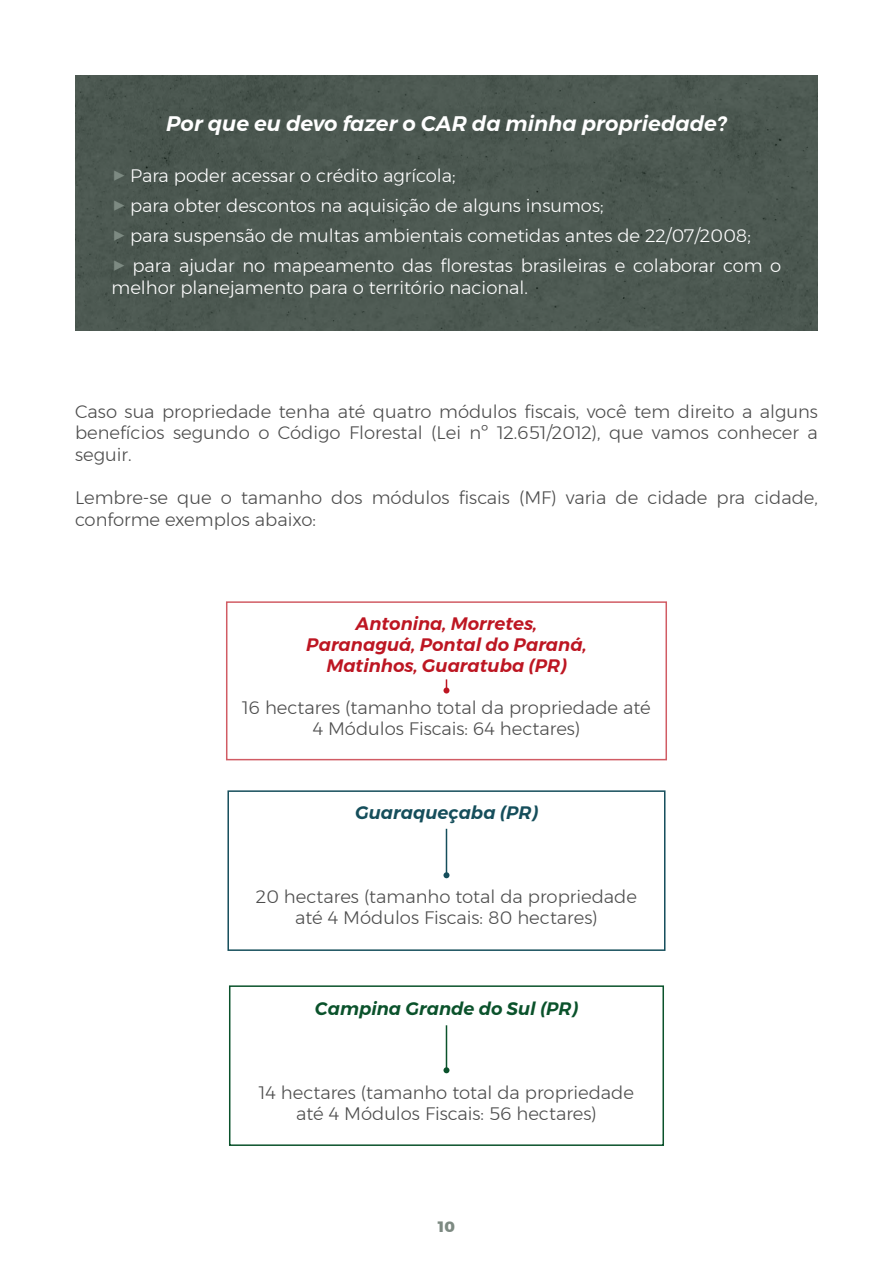
<style>
.page{position:relative;width:893px;height:1263px;background:#fff}
.page>*{position:absolute;margin:0;border:0;box-sizing:border-box;transform-origin:0 0}
.PARAGRAFO_TEXTO{font:italic 600 21px "Montserrat";color:#fff}
.PARAGRAFO_TEXTO-2{font:300 18px/21.6px "Montserrat";color:#4d4d4d;text-align:center}
.PARAGRAFO_TEXTO-3{font:300 18px/21.6px "Montserrat";color:#fff}
.PARAGRAFO_TEXTO-4{font:italic 600 18px "Montserrat";color:#bd1622}
.PARAGRAFO_TEXTO-5{font:italic 600 18px "Montserrat";color:#0a522b}
.PARAGRAFO_TEXTO-6{font:italic 600 18px "Montserrat";color:#154e5b}
.t1{font:800 15px "Montserrat";color:#7d8a82}
.s1{font-weight:700;font-size:24px;color:#7d8a82}
</style>
<div class="page">
<svg style="left:443px;top:679px;width:6px;height:14px"></svg>
<div style="left:226px;top:601px;width:441px;height:159px;border:2px solid #d15c64"></div>
<hr style="left:446px;top:829px;width:1px;height:46px;background:#154e5b">
<svg style="left:443px;top:872px;width:6px;height:6px"></svg>
<div style="left:227px;top:790px;width:438px;height:161px;border:2px solid #154e5b"></div>
<hr style="left:446px;top:1025px;width:1px;height:45px;background:#0a522b">
<svg style="left:443px;top:1067px;width:6px;height:6px"></svg>
<div style="left:229px;top:985px;width:435px;height:161px;border:2px solid #0a522b"></div>
<div style="left:75px;top:75px;width:743px;height:255px;background:#4c5851"></div>
<p class="PARAGRAFO_TEXTO" style="left:166px;top:107px;width:562px">Por que eu devo fazer o CAR da minha propriedade?</p>
<p class="PARAGRAFO_TEXTO-3" style="left:112px;top:165px;width:346px"><span class="s1">▶</span> Para poder acessar o crédito agrícola;</p>
<p class="PARAGRAFO_TEXTO-3" style="left:112px;top:195px;width:493px"><span class="s1">▶</span> para obter descontos na aquisição de alguns insumos;</p>
<p class="PARAGRAFO_TEXTO-3" style="left:112px;top:225px;width:641px"><span class="s1">▶</span> para suspensão de multas ambientais cometidas antes de 22/07/2008;</p>
<p class="PARAGRAFO_TEXTO-3" style="left:112px;top:255px;width:671px"><span class="s1">▶</span> para ajudar no mapeamento das florestas brasileiras e colaborar com o melhor planejamento para o território nacional.</p>
<p class="PARAGRAFO_TEXTO-2" style="left:75px;top:400px;width:744px;text-align:justify">Caso sua propriedade tenha até quatro módulos fiscais, você tem direito a alguns benefícios segundo o Código Florestal (Lei nº 12.651/2012), que vamos conhecer a seguir.</p>
<p class="PARAGRAFO_TEXTO-2" style="left:75px;top:487px;width:744px;text-align:left">Lembre-se que o tamanho dos módulos fiscais (MF) varia de cidade pra cidade, conforme exemplos abaixo:</p>
<p class="PARAGRAFO_TEXTO-4" style="left:356px;top:609px;width:183px">Antonina, Morretes,</p>
<p class="PARAGRAFO_TEXTO-4" style="left:306px;top:630px;width:282px">Paranaguá, Pontal do Paraná,</p>
<p class="PARAGRAFO_TEXTO-4" style="left:326px;top:651px;width:242px">Matinhos, Guaratuba (PR)</p>
<p class="PARAGRAFO_TEXTO-2" style="left:242px;top:697px;width:410px;line-height:21px">16 hectares (tamanho total da propriedade até<br>4 Módulos Fiscais: 64 hectares)</p>
<p class="PARAGRAFO_TEXTO-6" style="left:355px;top:798px;width:184px">Guaraqueçaba (PR)</p>
<p class="PARAGRAFO_TEXTO-2" style="left:256px;top:886px;width:383px;line-height:21px">20 hectares (tamanho total da propriedade até 4 Módulos Fiscais: 80 hectares)</p>
<p class="PARAGRAFO_TEXTO-5" style="left:315px;top:994px;width:264px">Campina Grande do Sul (PR)</p>
<p class="PARAGRAFO_TEXTO-2" style="left:259px;top:1081px;width:377px">14 hectares (tamanho total da propriedade</p>
<p class="PARAGRAFO_TEXTO-2" style="left:296px;top:1102px;width:302px">até 4 Módulos Fiscais: 56 hectares)</p>
<p class="t1" style="left:438px;top:1215px;width:18px">10</p>
</div>
